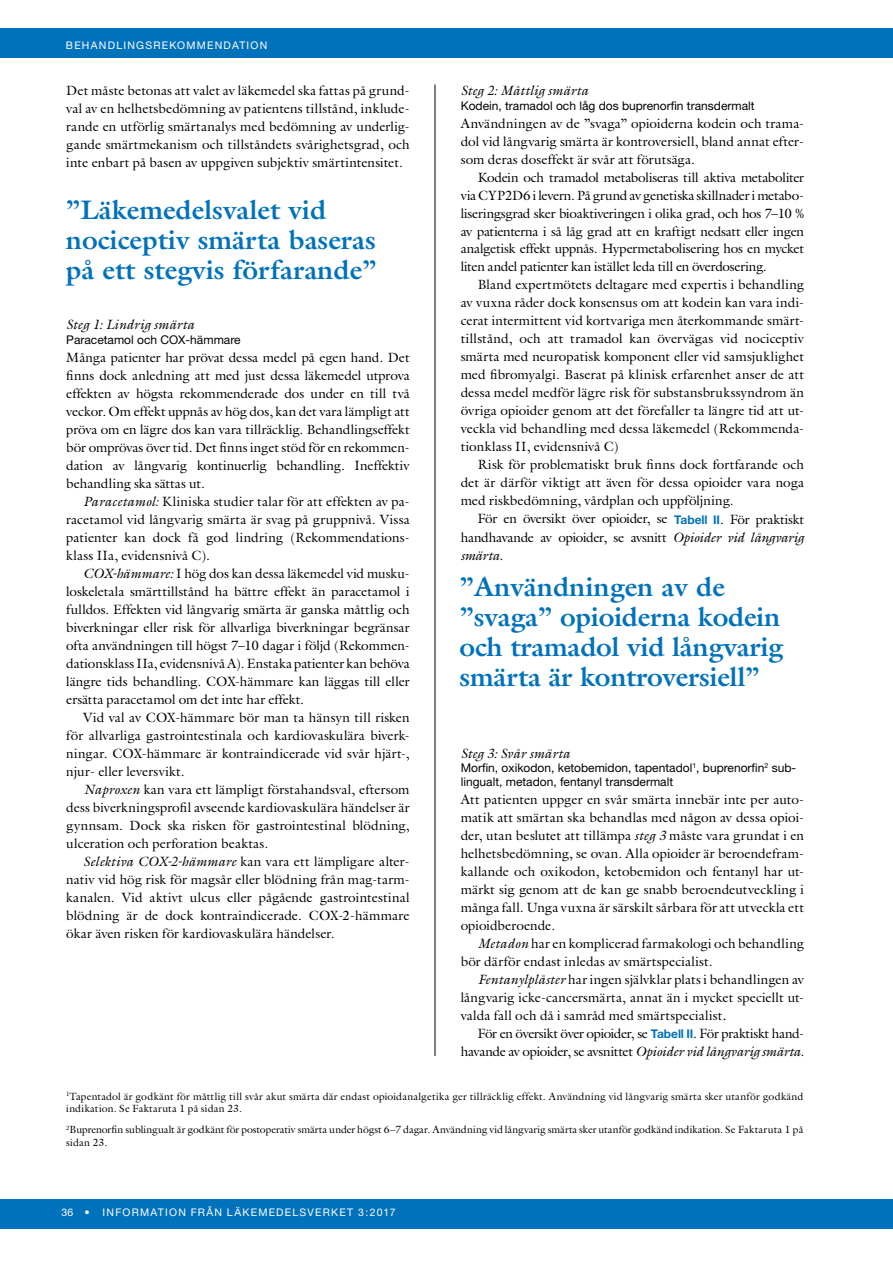
<style>
.page{position:relative;width:893px;height:1263px;background:#fff}
.page>*{position:absolute;margin:0;border:0;box-sizing:border-box;transform-origin:0 0}
.t1{font:700 27px/30px "Galliard LT";color:#0072bc}
.t2{font:13.5px/18px "Galliard LT";color:#000;text-align:justify}
.t3{font:13.5px/18px "Galliard LT";letter-spacing:-.03em;color:#000;text-align:right}
.t4{font:italic 13.5px "Galliard LT";letter-spacing:.01em;color:#000}
.t5{font:12px/14.4px "Helvetica Neue";color:#000}
.t6{font:10.5px/12.6px "Galliard LT";letter-spacing:.015em;color:#000}
.t7{font:10.5px "Helvetica Neue";letter-spacing:.115em;color:#fff}
.s1{font-style:italic}
.s2{font-family:"Helvetica Neue";font-weight:700;font-size:12px;color:#0072bc}
.s3{font-size:15px}
</style>
<div class="page">
<div style="left:0;top:1199px;width:893px;height:30px;background:#0072bc"></div>
<div style="left:0;top:28px;width:893px;height:30px;background:#0072bc"></div>
<hr style="left:435px;top:85px;width:1px;height:971px;background:#000">
<p class="t7" style="left:66px;top:39px;width:203px">BEHANDLINGSREKOMMENDATION</p>
<p class="t2" style="left:66px;top:81px;width:345px">Det måste betonas att valet av läkemedel ska fattas på grund&shy;val av en helhetsbedömning av patientens tillstånd, inklude&shy;rande en utförlig smärtanalys med bedömning av underlig&shy;gande smärtmekanism och tillståndets svårighetsgrad, och inte enbart på basen av uppgiven subjektiv smärtintensitet.</p>
<h1 class="t1" style="left:66px;top:195px;width:312px">”Läkemedelsvalet vid nociceptiv smärta baseras på ett stegvis förfarande”</h1>
<p class="t4" style="left:66px;top:316px;width:130px">Steg 1: Lindrig smärta</p>
<p class="t5" style="left:66px;top:332px;width:176px">Paracetamol och COX-hämmare</p>
<p class="t2" style="left:66px;top:348px;width:345px">Många patienter har prövat dessa medel på egen hand. Det finns dock anledning att med just dessa läkemedel utprova effekten av högsta rekommenderade dos under en till två veckor. Om effekt uppnås av hög dos, kan det vara lämpligt att pröva om en lägre dos kan vara tillräcklig. Behandlingseffekt bör omprövas över tid. Det finns inget stöd för en rekommen&shy;dation av långvarig kontinuerlig behandling. Ineffektiv behandling ska sättas ut.</p>
<p class="t2" style="left:66px;top:492px;width:345px;text-indent:17px"><span class="s1">Paracetamol:</span> Kliniska studier talar för att effekten av pa&shy;racetamol vid långvarig smärta är svag på gruppnivå. Vissa patienter kan dock få god lindring (Rekommendations&shy;klass IIa, evidensnivå C).</p>
<p class="t2" style="left:66px;top:564px;width:345px;text-indent:17px"><span class="s1">COX-hämmare:</span> I hög dos kan dessa läkemedel vid musku&shy;loskeletala smärttillstånd ha bättre effekt än paracetamol i fulldos. Effekten vid långvarig smärta är ganska måttlig och biverkningar eller risk för allvarliga biverkningar begränsar ofta användningen till högst 7–10 dagar i följd (Rekommen&shy;dationsklass IIa, evidensnivå A). Enstaka patienter kan behöva längre tids behandling. COX-hämmare kan läggas till eller ersätta paracetamol om det inte har effekt.</p>
<p class="t2" style="left:66px;top:708px;width:345px;text-indent:17px">Vid val av COX-hämmare bör man ta hänsyn till risken för allvarliga gastrointestinala och kardiovaskulära biverk&shy;ningar. COX-hämmare är kontraindicerade vid svår hjärt-, njur- eller leversvikt.</p>
<p class="t2" style="left:66px;top:780px;width:345px;text-indent:17px"><span class="s1">Naproxen</span> kan vara ett lämpligt förstahandsval, eftersom dess biverkningsprofil avseende kardiovaskulära händelser är gynnsam. Dock ska risken för gastrointestinal blödning, ulceration och perforation beaktas.</p>
<p class="t2" style="left:66px;top:852px;width:345px;text-indent:17px"><span class="s1">Selektiva COX-2-hämmare</span> kan vara ett lämpligare alter&shy;nativ vid hög risk för magsår eller blödning från mag-tarm&shy;kanalen. Vid aktivt ulcus eller pågående gastrointestinal blödning är de dock kontraindicerade. COX-2-hämmare ökar även risken för kardiovaskulära händelser.</p>
<p class="t4" style="left:461px;top:82px;width:129px">Steg 2: Måttlig smärta</p>
<p class="t5" style="left:461px;top:98px;width:295px">Kodein, tramadol och låg dos buprenorfin transdermalt</p>
<p class="t2" style="left:461px;top:114px;width:345px">Användningen av de ”svaga” opioiderna kodein och trama&shy;dol vid långvarig smärta är kontroversiell, bland annat efter&shy;som deras doseffekt är svår att förutsäga.</p>
<p class="t2" style="left:461px;top:168px;width:345px;text-indent:17px">Kodein och tramadol metaboliseras till aktiva metaboliter via CYP2D6 i levern. På grund av genetiska skillnader i metabo&shy;liseringsgrad sker bioaktiveringen i olika grad, och hos 7–10 % av patienterna i så låg grad att en kraftigt nedsatt eller ingen analgetisk effekt uppnås. Hypermetabolisering hos en mycket liten andel patienter kan istället leda till en överdosering.</p>
<p class="t2" style="left:461px;top:276px;width:345px;text-indent:17px">Bland expertmötets deltagare med expertis i behandling av vuxna råder dock konsensus om att kodein kan vara indi&shy;cerat intermittent vid kortvariga men återkommande smärt&shy;tillstånd, och att tramadol kan övervägas vid nociceptiv smärta med neuropatisk komponent eller vid samsjuklighet med fibromyalgi. Baserat på klinisk erfarenhet anser de att dessa medel medför lägre risk för substansbrukssyndrom än övriga opioider genom att det förefaller ta längre tid att ut&shy;veckla vid behandling med dessa läkemedel (Rekommenda&shy;tionklass II, evidensnivå C)</p>
<p class="t2" style="left:461px;top:456px;width:345px;text-indent:17px">Risk för problematiskt bruk finns dock fortfarande och det är därför viktigt att även för dessa opioider vara noga med riskbedömning, vårdplan och uppföljning.</p>
<p class="t2" style="left:461px;top:510px;width:345px;text-indent:17px">För en översikt över opioider, se <span class="s2">Tabell II</span>. För praktiskt handhavande av opioider, se avsnitt <span class="s1">Opioider vid långvarig smärta.</span></p>
<h1 class="t1" style="left:460px;top:572px;width:325px">”Användningen av de ”svaga” opioiderna kodein och tramadol vid långvarig smärta är kontroversiell”</h1>
<p class="t4" style="left:461px;top:744px;width:111px">Steg 3: Svår smärta</p>
<p class="t5" style="left:461px;top:760px;width:337px">Morfin, oxikodon, ketobemidon, tapentadol<sup>1</sup>, buprenorfin<sup>2</sup> sub&shy;lingualt, metadon, fentanyl transdermalt</p>
<p class="t2" style="left:461px;top:791px;width:345px">Att patienten uppger en svår smärta innebär inte per auto&shy;matik att smärtan ska behandlas med någon av dessa opioi&shy;der, utan beslutet att tillämpa <span class="s1">steg 3</span> måste vara grundat i en helhetsbedömning, se ovan. Alla opioider är beroendefram&shy;kallande och oxikodon, ketobemidon och fentanyl har ut&shy;märkt sig genom att de kan ge snabb beroendeutveckling i många fall. Unga vuxna är särskilt sårbara för att utveckla ett opioidberoende.</p>
<p class="t2" style="left:461px;top:934px;width:345px;text-indent:17px"><span class="s1">Metadon</span> har en komplicerad farmakologi och behandling bör därför endast inledas av smärtspecialist.</p>
<p class="t2" style="left:461px;top:970px;width:345px;text-indent:17px"><span class="s1">Fentanylplåster</span> har ingen självklar plats i behandlingen av långvarig icke-cancersmärta, annat än i mycket speciellt ut&shy;valda fall och då i samråd med smärtspecialist<span class="s3">.</span></p>
<p class="t3" style="left:461px;top:1025px;width:345px">För en översikt över opioider, se <span class="s2">Tabell II</span>. För praktiskt hand&shy;havande av opioider, se avsnittet <span class="s1">Opioider vid långvarig smärta.</span></p>
<p class="t6" style="left:66px;top:1089px;width:739px"><sup>1</sup>Tapentadol är godkänt för måttlig till svår akut smärta där endast opioidanalgetika ger tillräcklig effekt. Användning vid långvarig smärta sker utanför godkänd indikation. Se Faktaruta 1 på sidan 23.</p>
<p class="t6" style="left:66px;top:1123px;width:739px"><sup>2</sup>Buprenorfin sublingualt är godkänt för postoperativ smärta under högst 6–7 dagar. Användning vid långvarig smärta sker utanför godkänd indikation. Se Faktaruta 1 på sidan 23.</p>
<p class="t7" style="left:61px;top:1206px;width:336px">36 • INFORMATION FRÅN LÄKEMEDELSVERKET 3:2017</p>
</div>
